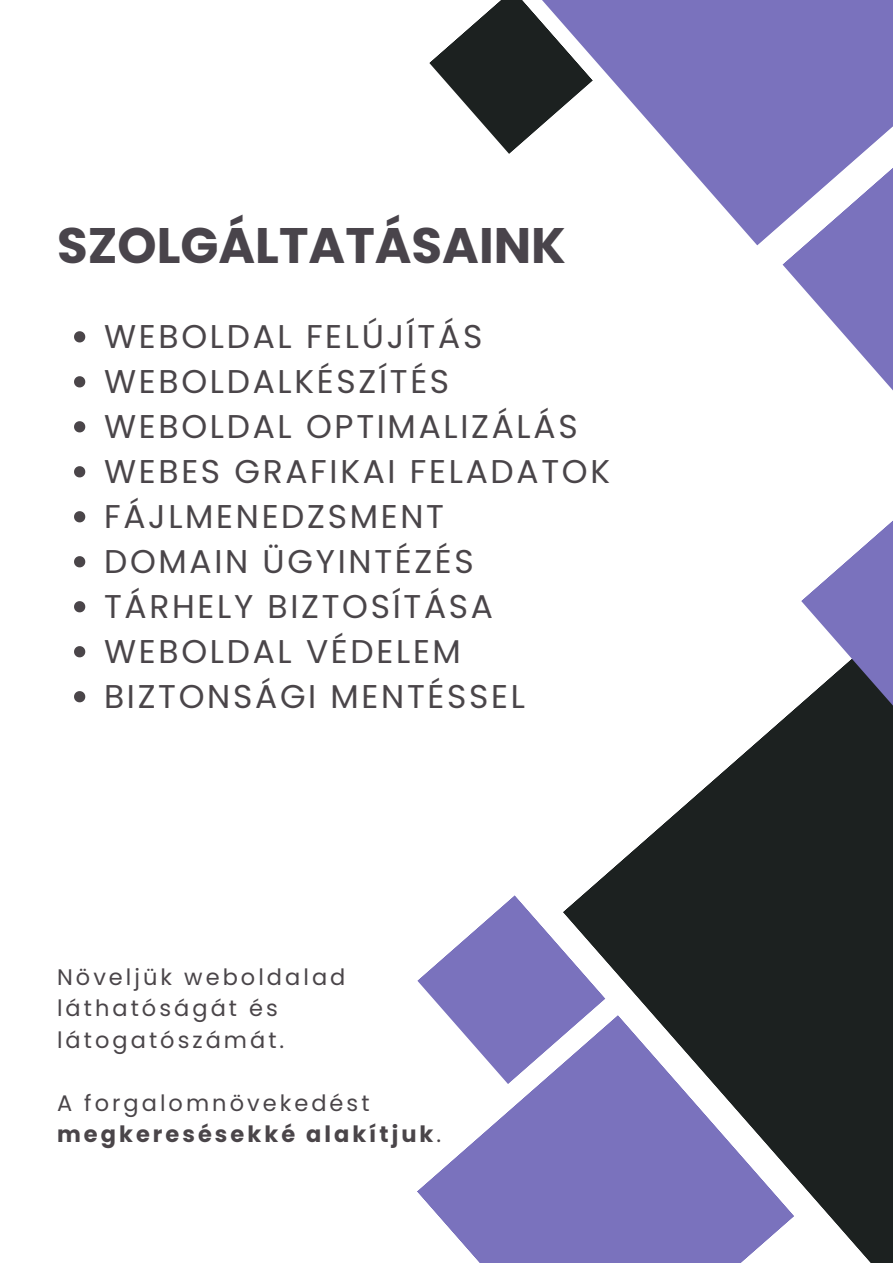
<style>
.page{position:relative;width:893px;height:1264px;background:#fff}
.page>*{position:absolute;margin:0;border:0;box-sizing:border-box;transform-origin:0 0}
.t1{font:700 49.8px "Poppins";color:#49444b}
.t2{font:32.85px/45px "Poppins";letter-spacing:.08em;color:#4a4549}
.t3{font:22.5px/31.5px "Poppins";letter-spacing:.135em;color:#4a4549}
.t4{font:700 22.5px/31.5px "Poppins";letter-spacing:.135em;color:#4a4549}
.s1{font-weight:400}
</style>
<div class="page">
<svg style="left:417px;top:1084px;width:145px;height:178px;fill:#7a72bd"></svg>
<svg style="left:417px;top:895px;width:145px;height:189px"></svg>
<svg style="left:562px;top:703px;width:330px;height:559px;fill:#1c2120"></svg>
<svg style="left:782px;top:246px;width:110px;height:143px"></svg>
<svg style="left:801px;top:521px;width:91px;height:212px"></svg>
<svg style="left:593px;top:0;width:299px;height:246px;fill:#7a72bd"></svg>
<svg style="left:429px;top:0;width:164px;height:154px"></svg>
<svg style="left:74px;top:331px;width:11px;height:11px"></svg>
<svg style="left:74px;top:376px;width:11px;height:11px"></svg>
<svg style="left:74px;top:421px;width:11px;height:11px"></svg>
<svg style="left:74px;top:466px;width:11px;height:11px"></svg>
<svg style="left:74px;top:511px;width:11px;height:11px"></svg>
<svg style="left:74px;top:556px;width:11px;height:11px"></svg>
<svg style="left:74px;top:601px;width:11px;height:11px"></svg>
<svg style="left:74px;top:646px;width:11px;height:11px"></svg>
<svg style="left:74px;top:691px;width:11px;height:11px"></svg>
<h1 class="t1" style="left:57px;top:210px;width:510px">SZOLGÁLTATÁSAINK</h1>
<p class="t2" style="left:104px;top:314px;width:507px">WEBOLDAL FELÚJÍTÁS<br>WEBOLDALKÉSZÍTÉS<br>WEBOLDAL OPTIMALIZÁLÁS<br>WEBES GRAFIKAI FELADATOK<br>FÁJLMENEDZSMENT<br>DOMAIN ÜGYINTÉZÉS<br>TÁRHELY BIZTOSÍTÁSA<br>WEBOLDAL VÉDELEM<br>BIZTONSÁGI MENTÉSSEL</p>
<p class="t3" style="left:57px;top:961px;width:290px">Növeljük weboldalad láthatóságát és látogatószámát.</p>
<p class="t4" style="left:57px;top:1086px;width:385px"><span class="s1">A forgalomnövekedést </span>megkeresésekké alakítjuk<span class="s1">.</span></p>
</div>
